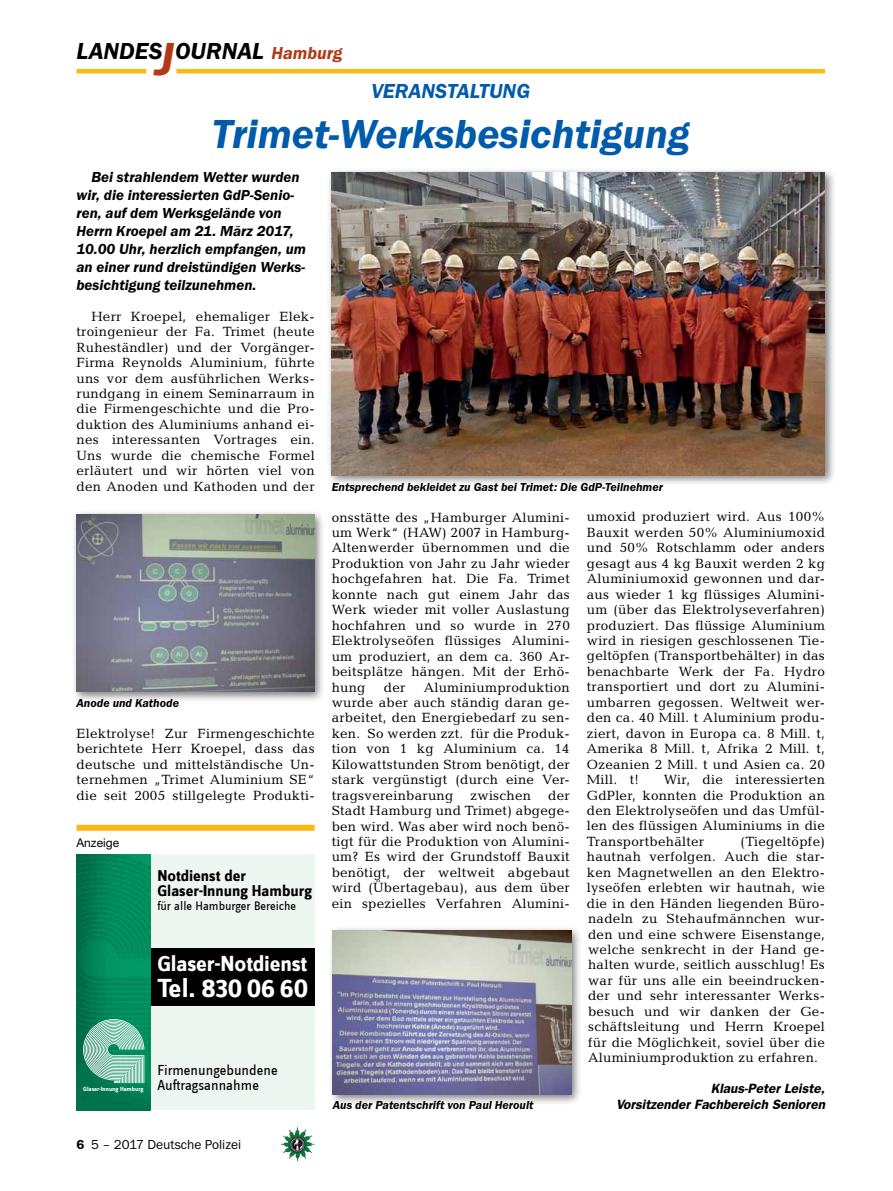
<style>
.page{position:relative;width:893px;height:1191px;background:#fff}
.page>*{position:absolute;margin:0;border:0;box-sizing:border-box;transform-origin:0 0}
.t1{font:italic 600 42px "Franklin Gothic Itc T";color:#005baa}
.t2{font:700 27px "Zine Sans Dis";color:#fff}
.t3{font:italic 600 24px "Franklin Gothic Itc T";color:#000}
.t4{font:700 22.5px "Zine Sans Dis";letter-spacing:-.01em;color:#fff}
.t5{font:italic 600 21px "Franklin Gothic Itc T";color:#005baa}
.t6{font:700 16.2px/15px "Zine Sans Dis";color:#000}
.t7{font:italic 600 15px/18px "Franklin Gothic Itc T";color:#000}
.t8{font:15px "Zine Sans Dis";color:#000}
.t9{font:13.5px/15.5px "Candida";letter-spacing:.02em;color:#000;text-align:justify}
.t10{font:italic 600 13.5px/15.5px "Franklin Gothic";color:#000;text-align:right}
.t11{font:13.5px "Franklin Gothic Itc T";color:#000}
.t12{font:12.75px "Zine Sans Dis";color:#000}
.t13{font:italic 600 12px "Franklin Gothic Itc T";color:#000}
.t14{font:12px "Helvetica Neue";color:#000}
.t15{font:700 6.3px "Zine Sans Dis";color:#fff}
.s1{font-size:48px;color:#b33916}
.s2{font-size:18px;color:#b33916}
.s3{font-family:"The Sans"}
.s4{font-weight:600}
</style>
<div class="page">
<hr style="left:77px;top:69px;width:69px;height:4px;background:#fdb913">
<hr style="left:176px;top:69px;width:649px;height:4px;background:#fdb913">
<img style="left:281px;top:1128px;width:16px;height:24px">
<div style="left:77px;top:855px;width:238px;height:255px;background:#eef6f1"></div>
<div style="left:77px;top:948px;width:238px;height:58px;background:#000"></div>
<img style="left:77px;top:855px;width:74px;height:255px">
<svg style="left:83px;top:1019px;width:61px;height:64px"></svg>
<div style="left:77px;top:824px;width:238px;height:6px;background:#fdb913"></div>
<div style="left:71px;top:509px;width:255px;height:194px;background:#000;opacity:.5"></div>
<img style="left:77px;top:514px;width:238px;height:177px">
<div style="left:326px;top:167px;width:510px;height:319px;background:#000;opacity:.5"></div>
<img style="left:332px;top:172px;width:493px;height:303px">
<div style="left:328px;top:925px;width:254px;height:180px;background:#000;opacity:.5"></div>
<img style="left:333px;top:930px;width:238px;height:164px">
<h3 class="t3" style="left:77px;top:37px;width:267px">LANDES<span class="s1">J</span>OURNAL <span class="s2">Hamburg</span></h3>
<h3 class="t5" style="left:371px;top:79px;width:26px">Verans</h3>
<h3 class="t5" style="left:447px;top:79px;width:56px">tal tung</h3>
<h1 class="t1" style="left:212px;top:109px;width:479px">Trimet-Werksbesichtigung</h1>
<p class="t7" style="left:77px;top:168px;width:231px;text-indent:15px">Bei strahlendem Wetter wurden wir, die interessierten GdP-Senio&shy;ren, auf dem Werksgelände von<br>Herrn Kroepel am 21. März 2017,<br>10.00 Uhr, herzlich empfangen, um an einer rund dreistündigen Werks&shy;besichtigung teilzunehmen.</p>
<p class="t9" style="left:77px;top:308px;width:240px;text-indent:15px">Herr Kroepel, ehemaliger Elek&shy;troingenieur der Fa. Trimet (heute Ruheständler) und der Vorgänger-Firma Reynolds Aluminium, führte uns vor dem ausführlichen Werks&shy;rundgang in einem Seminarraum in die Firmengeschichte und die Pro&shy;duktion des Aluminiums anhand ei&shy;nes interessanten Vortrages ein.<br>Uns wurde die chemische Formel erläutert und wir hörten viel von den Anoden und Kathoden und der</p>
<p class="t13" style="left:332px;top:480px;width:333px">Entsprechend bekleidet zu Gast bei Trimet: Die GdP-Teilnehmer</p>
<p class="t13" style="left:77px;top:696px;width:104px">Anode und Kathode</p>
<p class="t9" style="left:77px;top:725px;width:240px">Elektrolyse! Zur Firmengeschichte berichtete Herr Kroepel, dass das deutsche und mittelständische Un&shy;ternehmen „Trimet Aluminium SE“ die seit 2005 stillgelegte Produkti-</p>
<p class="t14" style="left:77px;top:835px;width:44px">Anzeige</p>
<p class="t6" style="left:157px;top:868px;width:156px">Notdienst der<br>Glaser-<span class="s3">I</span>nnung Hamburg</p>
<p class="t12" style="left:157px;top:900px;width:140px">für alle Hamburger Bereiche</p>
<h3 class="t4" style="left:157px;top:952px;width:151px">Glaser-Notdienst</h3>
<h2 class="t2" style="left:157px;top:974px;width:152px">Tel. 830 06 60</h2>
<p class="t8" style="left:157px;top:1062px;width:122px">Firmenungebundene</p>
<p class="t15" style="left:83px;top:1085px;width:62px">Glaser-<span class="s3">I</span>nnung Hamburg</p>
<p class="t8" style="left:157px;top:1078px;width:103px">Auftragsannahme</p>
<p class="t11" style="left:77px;top:1136px;width:166px"><span class="s4">6</span> 5 – 2017 Deutsche Polizei</p>
<p class="t9" style="left:332px;top:509px;width:240px">onsstätte des „Hamburger Alumini&shy;um Werk“ (HAW) 2007 in Hamburg-Altenwerder übernommen und die Produktion von Jahr zu Jahr wieder hochgefahren hat. Die Fa. Trimet konnte nach gut einem Jahr das Werk wieder mit voller Auslastung hochfahren und so wurde in 270<br>Elektrolyseöfen flüssiges Alumini&shy;um produziert, an dem ca. 360 Ar&shy;beitsplätze hängen. Mit der Erhö&shy;hung</p>
<p class="t9" style="left:332px;top:679px;width:240px;text-indent:92px">Aluminiumproduktion wurde aber auch ständig daran ge&shy;arbeitet, den Energiebedarf zu sen&shy;ken. So werden zzt. für die Produk&shy;tion von 1 kg Aluminium ca. 14<br>Kilowattstunden Strom benötigt, der stark vergünstigt (durch eine Ver&shy;tragsvereinbarung</p>
<p class="t9" style="left:384px;top:679px;width:23px">der</p>
<p class="t9" style="left:332px;top:787px;width:240px;text-indent:217px">der Stadt Hamburg und Trimet) abgege&shy;ben wird. Was aber wird noch benö&shy;tigt für die Produktion von Alumini&shy;um? Es wird der Grundstoff Bauxit benötigt, der weltweit abgebaut wird (Übertagebau), aus dem über ein spezielles Verfahren Alumini-</p>
<p class="t9" style="left:470px;top:787px;width:62px">zwischen</p>
<p class="t13" style="left:333px;top:1098px;width:202px">Aus der Patentschrift von Paul Heroult</p>
<p class="t9" style="left:587px;top:509px;width:240px">umoxid produziert wird. Aus 100% Bauxit werden 50% Aluminiumoxid und 50% Rotschlamm oder anders gesagt aus 4 kg Bauxit werden 2 kg Aluminiumoxid gewonnen und dar&shy;aus wieder 1 kg flüssiges Alumini&shy;um (über das Elektrolyseverfahren) produziert. Das flüssige Aluminium wird in riesigen geschlossenen Tie&shy;geltöpfen (Transportbehälter) in das benachbarte Werk der Fa. Hydro transportiert und dort zu Alumini&shy;umbarren gegossen. Weltweit wer&shy;den ca. 40 Mill. t Aluminium produ&shy;ziert, davon in Europa ca. 8 Mill. t, Amerika 8 Mill. t, Afrika 2 Mill. t, Ozeanien 2 Mill. t und Asien ca. 20<br>Mill. t!</p>
<p class="t9" style="left:587px;top:772px;width:240px;text-indent:77px">Wir, die interessierten GdPler, konnten die Produktion an den Elektrolyseöfen und das Umfül&shy;len des flüssigen Aluminiums in die Transportbehälter</p>
<p class="t9" style="left:587px;top:833px;width:240px;text-indent:154px">(Tiegeltöpfe) hautnah verfolgen. Auch die star&shy;ken Magnetwellen an den Elektro&shy;lyseöfen erlebten wir hautnah, wie die in den Händen liegenden Büro&shy;nadeln zu Stehaufmännchen wur&shy;den und eine schwere Eisenstange, welche senkrecht in der Hand ge&shy;halten wurde, seitlich ausschlug! Es war für uns alle ein beeindrucken&shy;der und sehr interessanter Werks&shy;besuch und wir danken der Ge&shy;schäftsleitung und Herrn Kroepel für die Möglichkeit, soviel über die Aluminiumproduktion zu erfahren.</p>
<p class="t10" style="left:616px;top:1080px;width:210px">Klaus-Peter Leiste,<br>Vorsitzender Fachbereich Senioren</p>
</div>
